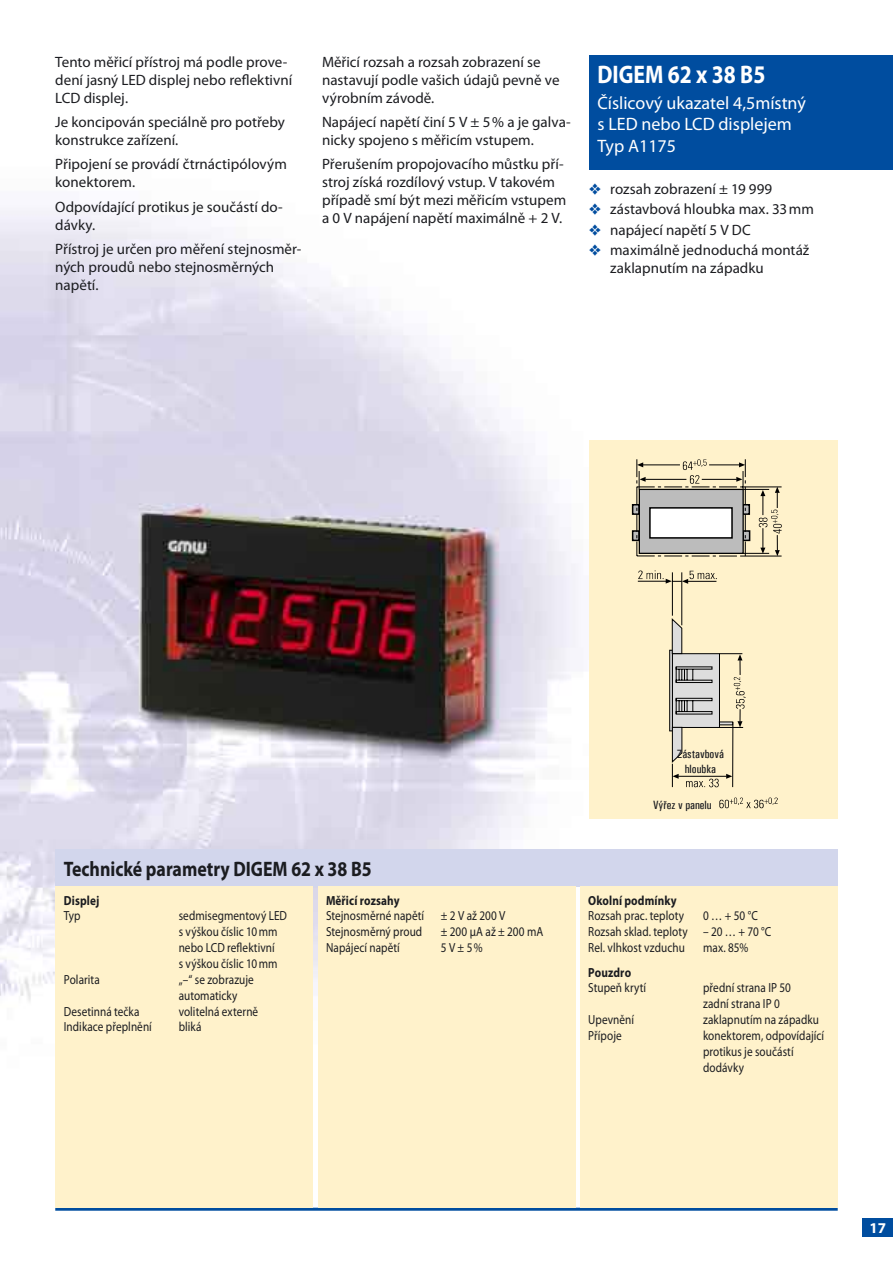
<style>
.page{position:relative;width:893px;height:1263px;background:#fff}
.page>*{position:absolute;margin:0;border:0;box-sizing:border-box;transform-origin:0 0}
.t1{font:700 25.5px "Myriad Pro";color:#fff;scale:.85 1}
.t2{font:700 21px "Myriad Pro";color:#1b1c20;scale:.85 1}
.t3{font:18px/21.6px "Myriad Pro";color:#fff}
.t4{font:15px/18px "Myriad Pro";color:#1b1c20}
.t5{font:700 15px "Myriad Pro";color:#fff}
.t6{font:13.2px/15.9px "Myriad Pro";letter-spacing:.005em;color:#1b1c20;scale:.85 1}
.t7{font:700 13.2px "Myriad Pro";letter-spacing:.01em;color:#1b1c20;scale:.85 1}
.t8{font:500 condensed 12px/14.4px "Univers";color:#1b1c20;text-align:center}
.s1{color:#004d9f}
</style>
<div class="page">
<img style="left:0;top:208px;width:893px;height:1029px">
<div style="left:862px;top:1218px;width:31px;height:18px;background:#004d9f"></div>
<hr style="left:55px;top:1208px;width:783px;height:3px;background:#004d9f">
<div style="left:589px;top:441px;width:249px;height:378px;background:#fff2cb"></div>
<svg style="left:719px;top:797px;width:59px;height:11px"></svg>
<svg style="left:632px;top:459px;width:150px;height:98px"></svg>
<svg style="left:637px;top:570px;width:109px;height:218px"></svg>
<div style="left:589px;top:55px;width:304px;height:115px;background:#004d9f"></div>
<div style="left:55px;top:849px;width:783px;height:37px;background:#d2d6ec"></div>
<div style="left:55px;top:886px;width:258px;height:322px;background:#fff2cb"></div>
<div style="left:318px;top:886px;width:257px;height:322px;background:#fff2cb"></div>
<div style="left:580px;top:886px;width:258px;height:322px;background:#fff2cb"></div>
<p class="t4" style="left:55px;top:53px;width:239px">Tento měřicí přístroj má podle prove&shy;dení jasný LED displej nebo reflektivní<br>LCD displej.</p>
<p class="t4" style="left:55px;top:113px;width:231px">Je koncipován speciálně pro potřeby konstrukce zařízení.</p>
<p class="t4" style="left:55px;top:156px;width:233px">Připojení se provádí čtrnáctipólovým konektorem.</p>
<p class="t4" style="left:55px;top:198px;width:229px">Odpovídající protikus je součástí do&shy;dávky.</p>
<p class="t4" style="left:55px;top:240px;width:248px">Přístroj je určen pro měření stejnosměr&shy;ných proudů nebo stejnosměrných napětí.</p>
<p class="t4" style="left:322px;top:53px;width:239px">Měřicí rozsah a rozsah zobrazení se nastavují podle vašich údajů pevně ve výrobním závodě.</p>
<p class="t4" style="left:322px;top:113px;width:250px">Napájecí napětí činí 5 V ± 5 % a je galva&shy;nicky spojeno s měřicím vstupem.</p>
<p class="t4" style="left:322px;top:156px;width:246px">Přerušením propojovacího můstku pří&shy;stroj získá rozdílový vstup. V takovém případě smí být mezi měřicím vstupem a 0 V napájení napětí maximálně + 2 V.</p>
<h1 class="t1" style="left:597px;top:60px;width:199px">DIGEM 62 x 38 B5</h1>
<p class="t3" style="left:597px;top:92px;width:210px">Číslicový ukazatel 4,5místný s LED nebo LCD displejem<br>Typ A1175</p>
<p class="t4" style="left:589px;top:180px;width:185px"><span class="s1">❖</span> rozsah zobrazení ± 19 999</p>
<p class="t4" style="left:589px;top:201px;width:227px"><span class="s1">❖</span> zástavbová hloubka max. 33 mm</p>
<p class="t4" style="left:589px;top:221px;width:163px"><span class="s1">❖</span> napájecí napětí 5 V DC</p>
<p class="t4" style="left:610px;top:241px;width:201px;text-indent:-21px"><span class="s1">❖</span> maximálně jednoduchá montáž zaklapnutím na západku</p>
<h2 class="t2" style="left:64px;top:857px;width:364px">Technické parametry DIGEM 62 x 38 B5</h2>
<p class="t7" style="left:64px;top:893px;width:43px">Displej</p>
<p class="t6" style="left:64px;top:908px;width:21px">Typ</p>
<p class="t6" style="left:179px;top:908px;width:129px">sedmisegmentový LED s výškou číslic 10 mm nebo LCD reflektivní<br>s výškou číslic 10 mm</p>
<p class="t6" style="left:64px;top:972px;width:44px">Polarita</p>
<p class="t6" style="left:179px;top:972px;width:90px">„–“ se zobrazuje automaticky</p>
<p class="t6" style="left:64px;top:1003px;width:90px">Desetinná tečka</p>
<p class="t6" style="left:179px;top:1003px;width:95px">volitelná externě</p>
<p class="t6" style="left:64px;top:1019px;width:105px">Indikace přeplnění</p>
<p class="t6" style="left:179px;top:1019px;width:28px">bliká</p>
<p class="t7" style="left:326px;top:893px;width:88px">Měřicí rozsahy</p>
<p class="t6" style="left:326px;top:908px;width:117px">Stejnosměrné napětí</p>
<p class="t6" style="left:441px;top:908px;width:78px">± 2 V až 200 V</p>
<p class="t6" style="left:326px;top:924px;width:115px">Stejnosměrný proud</p>
<p class="t6" style="left:441px;top:924px;width:122px">± 200 μA až ± 200 mA</p>
<p class="t6" style="left:326px;top:940px;width:88px">Napájecí napětí</p>
<p class="t6" style="left:441px;top:940px;width:51px">5 V ± 5 %</p>
<p class="t8" style="left:677px;top:747px;width:49px">Zástavbová hloubka</p>
<p class="t8" style="left:653px;top:797px;width:60px">Výřez v panelu</p>
<p class="t7" style="left:588px;top:893px;width:106px">Okolní podmínky</p>
<p class="t6" style="left:588px;top:908px;width:114px">Rozsah prac. teploty</p>
<p class="t6" style="left:588px;top:908px;width:217px;text-indent:115px">0 … + 50 °C<br>Rozsah sklad. teploty – 20 … + 70 °C<br>Rel. vlhkost vzduchu</p>
<p class="t6" style="left:703px;top:940px;width:55px">max. 85%</p>
<p class="t7" style="left:588px;top:965px;width:52px">Pouzdro</p>
<p class="t6" style="left:588px;top:980px;width:70px">Stupeň krytí</p>
<p class="t6" style="left:703px;top:980px;width:105px">přední strana IP 50 zadní strana IP 0</p>
<p class="t6" style="left:588px;top:1012px;width:55px">Upevnění</p>
<p class="t6" style="left:703px;top:1012px;width:138px">zaklapnutím na západku</p>
<p class="t6" style="left:588px;top:1028px;width:41px">Přípoje</p>
<p class="t6" style="left:703px;top:1028px;width:144px">konektorem, odpovídající protikus je součástí dodávky</p>
<p class="t5" style="left:869px;top:1220px;width:18px">17</p>
</div>
